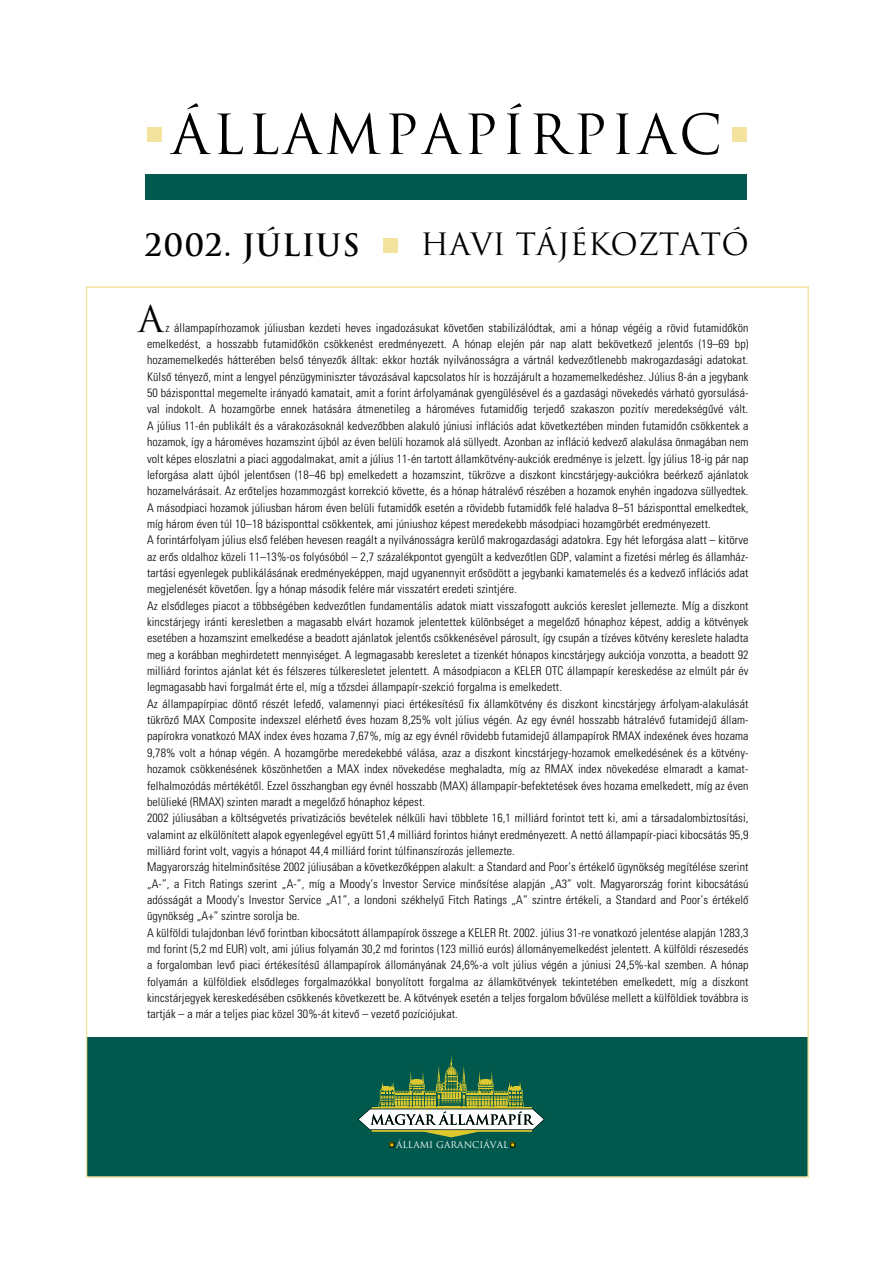
<style>
.page{position:relative;width:893px;height:1263px;background:#fff}
.page>*{position:absolute;margin:0;border:0;box-sizing:border-box;transform-origin:0 0}
.t1{font:53.7px "Trajan";letter-spacing:.065em;color:#000}
.t2{font:36px "Trajan";color:#000}
.t3{font:30px "Trajan";color:#000}
.t4{font:700 30px "Trajan";letter-spacing:.035em;color:#000}
.t5{font:300 condensed 12px/16.4px "H Univers";letter-spacing:.01em;color:#000}
.t6{font:9.15px "Trajan";color:#fff}
</style>
<div class="page">
<div style="left:145px;top:174px;width:602px;height:25px;background:#00594c"></div>
<div style="left:87px;top:1037px;width:720px;height:140px;background:#00594c"></div>
<svg style="left:358px;top:1063px;width:186px;height:74px"></svg>
<svg style="left:510px;top:1143px;width:5px;height:4px"></svg>
<svg style="left:389px;top:1143px;width:5px;height:4px"></svg>
<div style="left:732px;top:127px;width:15px;height:15px;background:#f3e39f"></div>
<div style="left:147px;top:127px;width:15px;height:15px;background:#f3e39f"></div>
<div style="left:383px;top:238px;width:15px;height:15px;background:#f3e39f"></div>
<h1 class="t1" style="left:171px;top:104px;width:552px">ÁLLAMPAPÍRPIAC</h1>
<h3 class="t4" style="left:145px;top:228px;width:216px">2002. július</h3>
<h3 class="t3" style="left:420px;top:228px;width:330px">HAVI TÁJÉKOZTATÓ</h3>
<h2 class="t2" style="left:138px;top:298px;width:27px">A</h2>
<p class="t5" style="left:147px;top:320px;width:603px;text-indent:18px">z állampapírhozamok júliusban kezdeti heves ingadozásukat követôen stabilizálódtak, ami a hónap végéig a rövid futamidôkön emelkedést, a hosszabb futamidôkön csökkenést eredményezett. A hónap elején pár nap alatt bekövetkezô jelentôs (19–69 bp) hozamemelkedés hátterében belsô tényezôk álltak: ekkor hozták nyilvánosságra a vártnál kedvezôtlenebb makrogazdasági adatokat.<br>Külsô tényezô, mint a lengyel pénzügyminiszter távozásával kapcsolatos hír is hozzájárult a hozamemelkedéshez. Július 8-án a jegybank 50 bázisponttal megemelte irányadó kamatait, amit a forint árfolyamának gyengülésével és a gazdasági növekedés várható gyorsulásá&shy;val indokolt. A hozamgörbe ennek hatására átmenetileg a hároméves futamidôig terjedô szakaszon pozitív meredekségûvé vált.<br>A július 11-én publikált és a várakozásoknál kedvezôbben alakuló júniusi inflációs adat következtében minden futamidôn csökkentek a hozamok, így a hároméves hozamszint újból az éven belüli hozamok alá süllyedt. Azonban az infláció kedvezô alakulása önmagában nem volt képes eloszlatni a piaci aggodalmakat, amit a július 11-én tartott államkötvény-aukciók eredménye is jelzett. Így július 18-ig pár nap leforgása alatt újból jelentôsen (18–46 bp) emelkedett a hozamszint, tükrözve a diszkont kincstárjegy-aukciókra beérkezô ajánlatok hozamelvárásait. Az erôteljes hozammozgást korrekció követte, és a hónap hátralévô részében a hozamok enyhén ingadozva süllyedtek.<br>A másodpiaci hozamok júliusban három éven belüli futamidôk esetén a rövidebb futamidôk felé haladva 8–51 bázisponttal emelkedtek, míg három éven túl 10–18 bázisponttal csökkentek, ami júniushoz képest meredekebb másodpiaci hozamgörbét eredményezett.<br>A forintárfolyam július elsô felében hevesen reagált a nyilvánosságra kerülô makrogazdasági adatokra. Egy hét leforgása alatt – kitörve az erôs oldalhoz közeli 11–13%-os folyósóból – 2,7 százalékpontot gyengült a kedvezôtlen GDP, valamint a fizetési mérleg és államház&shy;tartási egyenlegek publikálásának eredményeképpen, majd ugyanennyit erôsödött a jegybanki kamatemelés és a kedvezô inflációs adat megjelenését követôen. Így a hónap második felére már visszatért eredeti szintjére.<br>Az elsôdleges piacot a többségében kedvezôtlen fundamentális adatok miatt visszafogott aukciós kereslet jellemezte. Míg a diszkont kincstárjegy iránti keresletben a magasabb elvárt hozamok jelentettek különbséget a megelôzô hónaphoz képest, addig a kötvények esetében a hozamszint emelkedése a beadott ajánlatok jelentôs csökkenésével párosult, így csupán a tízéves kötvény kereslete haladta meg a korábban meghirdetett mennyiséget. A legmagasabb keresletet a tizenkét hónapos kincstárjegy aukciója vonzotta, a beadott 92 milliárd forintos ajánlat két és félszeres túlkeresletet jelentett. A másodpiacon a KELER OTC állampapír kereskedése az elmúlt pár év legmagasabb havi forgalmát érte el, míg a tôzsdei állampapír-szekció forgalma is emelkedett.<br>Az állampapírpiac döntô részét lefedô, valamennyi piaci értékesítésû fix államkötvény és diszkont kincstárjegy árfolyam-alakulását tükrözô MAX Composite indexszel elérhetô éves hozam 8,25% volt július végén. Az egy évnél hosszabb hátralévô futamidejû állam&shy;papírokra vonatkozó MAX index éves hozama 7,67%, míg az egy évnél rövidebb futamidejû állampapírok RMAX indexének éves hozama 9,78% volt a hónap végén. A hozamgörbe meredekebbé válása, azaz a diszkont kincstárjegy-hozamok emelkedésének és a kötvény&shy;hozamok csökkenésének köszönhetôen a MAX index növekedése meghaladta, míg az RMAX index növekedése elmaradt a kamat&shy;felhalmozódás mértékétôl. Ezzel összhangban egy évnél hosszabb (MAX) állampapír-befektetések éves hozama emelkedett, míg az éven belülieké (RMAX) szinten maradt a megelôzô hónaphoz képest.<br>2002 júliusában a költségvetés privatizációs bevételek nélküli havi többlete 16,1 milliárd forintot tett ki, ami a társadalombiztosítási, valamint az elkülönített alapok egyenlegével együtt 51,4 milliárd forintos hiányt eredményezett. A nettó állampapír-piaci kibocsátás 95,9 milliárd forint volt, vagyis a hónapot 44,4 milliárd forint túlfinanszírozás jellemezte.<br>Magyarország hitelminôsítése 2002 júliusában a következôképpen alakult: a Standard and Poor’s értékelô ügynökség megítélése szerint „A-”, a Fitch Ratings szerint „A-”, míg a Moody’s Investor Service minôsítése alapján „A3” volt. Magyarország forint kibocsátású adósságát a Moody’s Investor Service „A1”, a londoni székhelyû Fitch Ratings „A” szintre értékeli, a Standard and Poor’s értékelô ügynökség „A+” szintre sorolja be.<br>A külföldi tulajdonban lévô forintban kibocsátott állampapírok összege a KELER Rt. 2002. július 31-re vonatkozó jelentése alapján 1283,3 md forint (5,2 md EUR) volt, ami július folyamán 30,2 md forintos (123 millió eurós) állományemelkedést jelentett. A külföldi részesedés a forgalomban levô piaci értékesítésû állampapírok állományának 24,6%-a volt július végén a júniusi 24,5%-kal szemben. A hónap folyamán a külföldiek elsôdleges forgalmazókkal bonyolított forgalma az államkötvények tekintetében emelkedett, míg a diszkont kincstárjegyek kereskedésében csökkenés következett be. A kötvények esetén a teljes forgalom bôvülése mellett a külföldiek továbbra is tartják – a már a teljes piac közel 30%-át kitevô – vezetô pozíciójukat.</p>
<p class="t6" style="left:396px;top:1140px;width:114px">ÁLLAMI GARANCIÁVAL</p>
</div>
